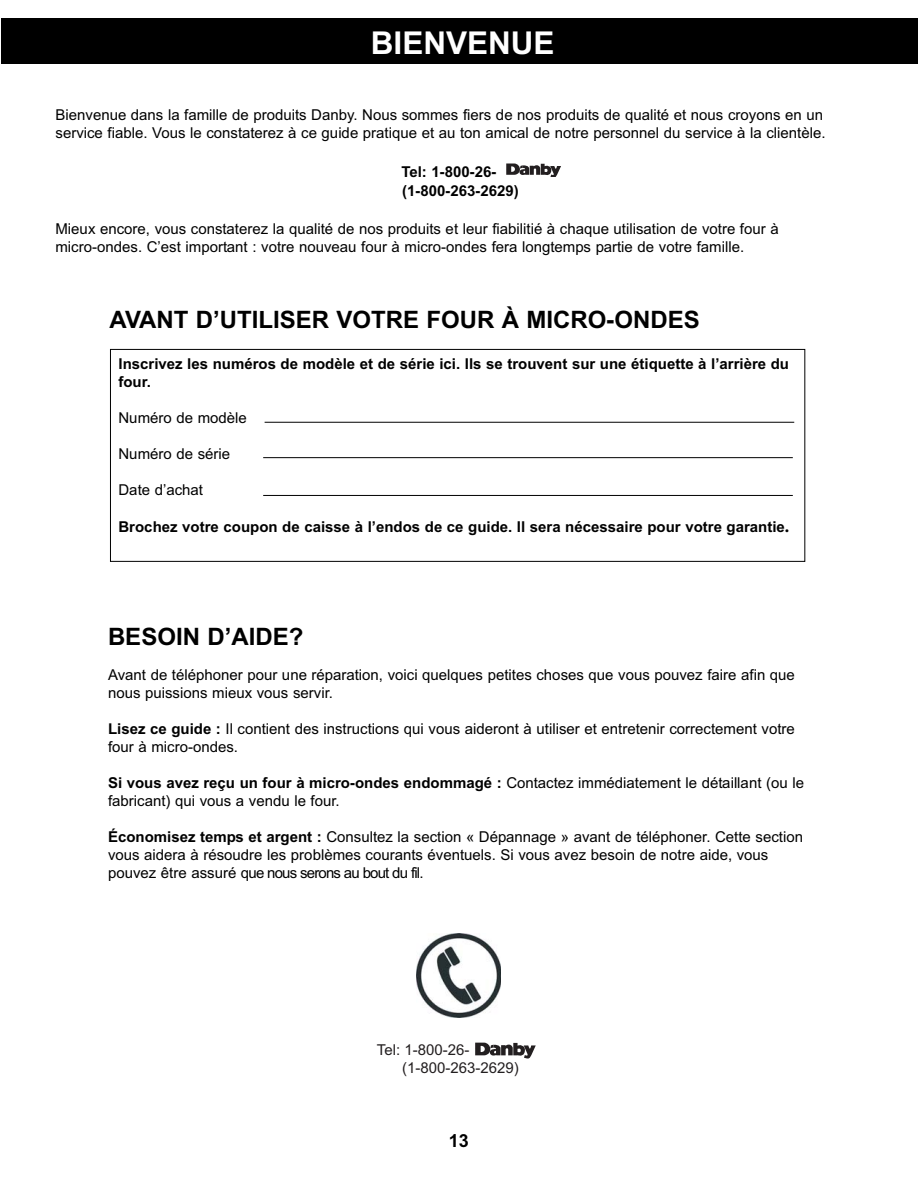
<style>
.page{position:relative;width:918px;height:1188px;background:#fff}
.page>*{position:absolute;margin:0;border:0;box-sizing:border-box;transform-origin:0 0}
.t1{font:700 31.5px "Arial";color:#fff}
.t2{font:700 24px "Arial";color:#000}
.t3{font:700 18px "Arial";color:#000}
.t4{font:15px/18px "Arial";color:#000}
.t5{font:700 15px/19.5px "Arial";color:#000}
.t6{font:15px/18px "Arial";color:#231f20}
.s1{font-family:"Times New Roman";font-size:18px}
.s2{font-weight:700}
</style>
<div class="page">
<div style="left:110px;top:349px;width:695px;height:213px;border:1px solid #000"></div>
<svg style="left:475px;top:1043px;width:61px;height:16px"></svg>
<img style="left:416px;top:933px;width:84px;height:84px">
<div style="left:1px;top:18px;width:917px;height:46px;background:#000"></div>
<hr style="left:265px;top:422px;width:529px;height:1px;background:#000">
<hr style="left:263px;top:457px;width:530px;height:1px;background:#000">
<hr style="left:263px;top:495px;width:530px;height:1px;background:#000">
<svg style="left:506px;top:164px;width:55px;height:13px"></svg>
<h1 class="t1" style="left:371px;top:31px;width:185px">BIENVENUE</h1>
<p class="t4" style="left:56px;top:107px;width:772px">Bienvenue dans la famille de produits Danby. Nous sommes fiers de nos produits de qualité et nous croyons en un service fiable. Vous le constaterez à ce guide pratique et au ton amical de notre personnel du service à la clientèle.</p>
<p class="t5" style="left:401px;top:163px;width:119px">Tel: 1-800-26- (1-800-263-2629)</p>
<p class="t4" style="left:56px;top:221px;width:725px">Mieux encore, vous constaterez la qualité de nos produits et leur fiabilitié à chaque utilisation de votre four à micro-ondes. C’est important : votre nouveau four à micro-ondes fera longtemps partie de votre famille.</p>
<h2 class="t2" style="left:110px;top:311px;width:592px">AVANT D’UTILISER VOTRE FOUR À MICRO-ONDES</h2>
<p class="t5" style="left:118px;top:356px;width:672px;line-height:18px">Inscrivez les numéros de modèle et de série ici. Ils se trouvent sur une étiquette à l’arrière du four.</p>
<p class="t4" style="left:118px;top:410px;width:130px">Numéro de modèle</p>
<p class="t4" style="left:118px;top:446px;width:113px">Numéro de série</p>
<p class="t4" style="left:118px;top:482px;width:86px">Date d’achat</p>
<p class="t5" style="left:118px;top:518px;width:672px">Brochez votre coupon de caisse à l’endos de ce guide. Il sera nécessaire pour votre garantie<span class="s1">.</span></p>
<h2 class="t2" style="left:108px;top:628px;width:197px">BESOIN D’AIDE?</h2>
<p class="t4" style="left:108px;top:667px;width:688px">Avant de téléphoner pour une réparation, voici quelques petites choses que vous pouvez faire afin que nous puissions mieux vous servir.</p>
<p class="t4" style="left:108px;top:721px;width:688px"><span class="s2">Lisez ce guide :</span> Il contient des instructions qui vous aideront à utiliser et entretenir correctement votre four à micro-ondes.</p>
<p class="t4" style="left:108px;top:775px;width:698px"><span class="s2">Si vous avez reçu un four à micro-ondes endommagé :</span> Contactez immédiatement le détaillant (ou le fabricant) qui vous a vendu le four.</p>
<p class="t4" style="left:108px;top:829px;width:697px"><span class="s2">Économisez temps et argent :</span> Consultez la section « Dépannage » avant de téléphoner. Cette section vous aidera à résoudre les problèmes courants éventuels. Si vous avez besoin de notre aide, vous pouvez être assuré que nous serons au bout du fil.</p>
<p class="t6" style="left:402px;top:1042px;width:118px;text-indent:-25px">Tel: 1-800-26- (1-800-263-2629)</p>
<p class="t3" style="left:449px;top:1134px;width:22px">13</p>
</div>
